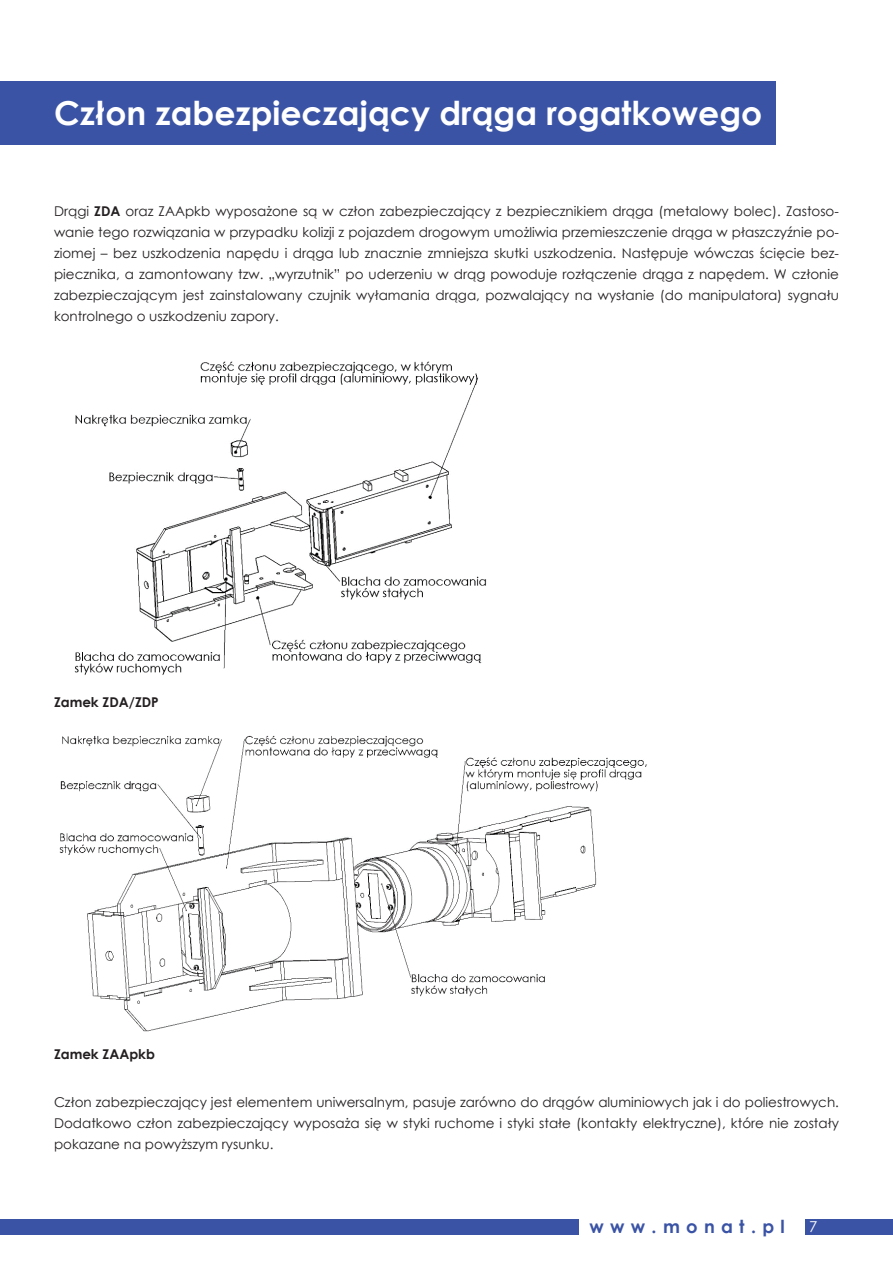
<style>
.page{position:relative;width:893px;height:1263px;background:#fff}
.page>*{position:absolute;margin:0;border:0;box-sizing:border-box;transform-origin:0 0}
.t1{font:700 33px "Century Gothic";color:#fff}
.t2{font:700 18px "Century Gothic";letter-spacing:.35em;color:#3a53a5}
.t3{font:15px "Century Gothic";color:#fff}
.t4{font:13.5px/21px "Century Gothic";color:#231f20;text-align:justify}
.t5{font:700 13.5px "Century Gothic";color:#231f20}
.s1{font-weight:700}
</style>
<div class="page">
<div style="left:0;top:1219px;width:578px;height:16px;background:#3a53a5"></div>
<div style="left:805px;top:1219px;width:88px;height:16px;background:#3a53a5"></div>
<div style="left:0;top:81px;width:775px;height:64px;background:#3a53a5"></div>
<img style="left:74px;top:361px;width:413px;height:314px">
<img style="left:59px;top:735px;width:588px;height:297px">
<p class="t1" style="left:54px;top:88px;width:710px">Człon zabezpieczający drąga rogatkowego</p>
<p class="t4" style="left:54px;top:201px;width:786px">Drągi <span class="s1">ZDA</span> oraz ZAApkb wyposażone są w człon zabezpieczający z bezpiecznikiem drąga (metalowy bolec). Zastoso&shy;wanie tego rozwiązania w przypadku kolizji z pojazdem drogowym umożliwia przemieszczenie drąga w płaszczyźnie po&shy;ziomej – bez uszkodzenia napędu i drąga lub znacznie zmniejsza skutki uszkodzenia. Następuje wówczas ścięcie bez&shy;piecznika, a zamontowany tzw. „wyrzutnik” po uderzeniu w drąg powoduje rozłączenie drąga z napędem. W członie zabezpieczającym jest zainstalowany czujnik wyłamania drąga, pozwalający na wysłanie (do manipulatora) sygnału kontrolnego o uszkodzeniu zapory.</p>
<p class="t5" style="left:54px;top:692px;width:106px">Zamek ZDA/ZDP</p>
<p class="t5" style="left:54px;top:1044px;width:102px">Zamek ZAApkb</p>
<p class="t4" style="left:54px;top:1091px;width:786px">Człon zabezpieczający jest elementem uniwersalnym, pasuje zarówno do drągów aluminiowych jak i do poliestrowych.<br>Dodatkowo człon zabezpieczający wyposaża się w styki ruchome i styki stałe (kontakty elektryczne), które nie zostały pokazane na powyższym rysunku.</p>
<h2 class="t2" style="left:590px;top:1212px;width:197px">www.monat.pl</h2>
<p class="t3" style="left:809px;top:1216px;width:10px">7</p>
</div>
